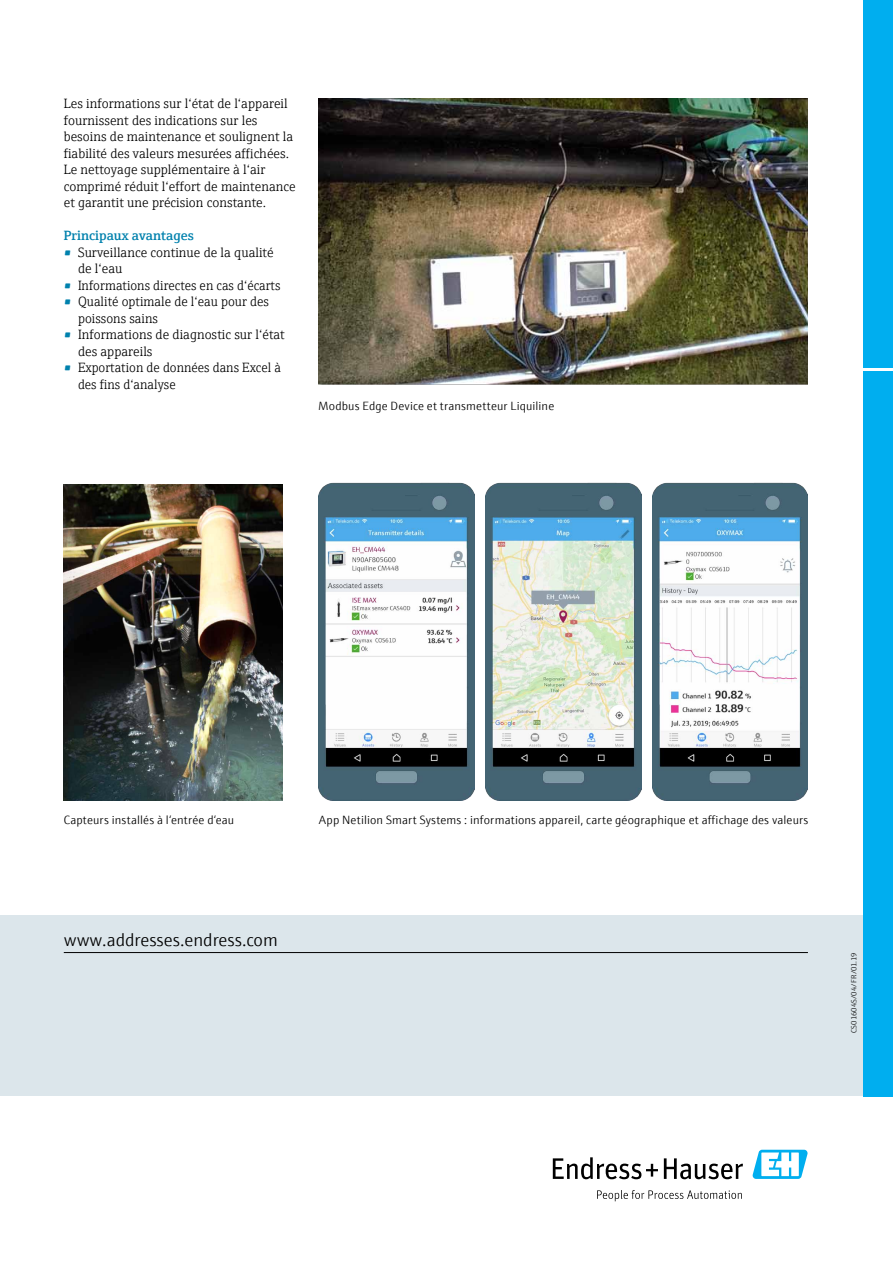
<style>
.page{position:relative;width:893px;height:1263px;background:#fff}
.page>*{position:absolute;margin:0;border:0;box-sizing:border-box;transform-origin:0 0}
.t1{font:300 18px "E+H Sans";color:#000}
.t2{font:300 13.5px/16.5px "E+H Serif";color:#000}
.t3{font:600 13.5px "E+H Serif";color:#0081ad}
.t4{font:300 12px "E+H Sans";letter-spacing:.01em;color:#000}
.t5{font:300 7.5px "E+H Sans";letter-spacing:.02em;color:#000}
.s1{font-weight:600;color:#0081ad}
</style>
<div class="page">
<div style="left:0;top:915px;width:863px;height:181px;background:#dce6eb"></div>
<hr style="left:64px;top:952px;width:744px;height:1px;background:#000">
<div style="left:863px;top:0;width:30px;height:1096px;background:#00aeef"></div>
<hr style="left:859px;top:369px;width:34px;height:2px;background:#fff">
<svg style="left:553px;top:1157px;width:105px;height:22px"></svg>
<svg style="left:664px;top:1158px;width:79px;height:21px"></svg>
<svg style="left:597px;top:1190px;width:145px;height:11px"></svg>
<svg style="left:752px;top:1150px;width:56px;height:29px"></svg>
<img style="left:319px;top:99px;width:489px;height:286px">
<img style="left:64px;top:484px;width:218px;height:317px">
<img style="left:318px;top:482px;width:156px;height:319px">
<img style="left:485px;top:482px;width:156px;height:319px">
<img style="left:652px;top:482px;width:156px;height:319px">
<p class="t2" style="left:64px;top:94px;width:233px">Les informations sur l‘état de l‘appareil fournissent des indications sur les besoins de maintenance et soulignent la fiabilité des valeurs mesurées affichées.<br>Le nettoyage supplémentaire à l‘air comprimé réduit l‘effort de maintenance et garantit une précision constante.</p>
<p class="t3" style="left:64px;top:225px;width:131px">Principaux avantages</p>
<p class="t2" style="left:78px;top:243px;width:197px;text-indent:-14px"><span class="s1">•</span> Surveillance continue de la qualité de l‘eau</p>
<p class="t2" style="left:64px;top:276px;width:218px"><span class="s1">•</span> Informations directes en cas d‘écarts</p>
<p class="t2" style="left:78px;top:292px;width:193px;text-indent:-14px"><span class="s1">•</span> Qualité optimale de l‘eau pour des poissons sains</p>
<p class="t2" style="left:78px;top:325px;width:208px;text-indent:-14px"><span class="s1">•</span> Informations de diagnostic sur l‘état des appareils</p>
<p class="t2" style="left:78px;top:358px;width:204px;text-indent:-14px"><span class="s1">•</span> Exportation de données dans Excel à des fins d‘analyse</p>
<p class="t4" style="left:318px;top:397px;width:238px">Modbus Edge Device et transmetteur Liquiline</p>
<p class="t4" style="left:64px;top:811px;width:172px">Capteurs installés à l‘entrée d‘eau</p>
<h1 class="t1" style="left:64px;top:926px;width:216px">www.addresses.endress.com</h1>
<p class="t4" style="left:319px;top:811px;width:491px">App Netilion Smart Systems : informations appareil, carte géographique et affichage des valeurs</p>
<p class="t5" style="left:848px;top:1033px;width:82px;rotate:-90deg">CS01604S/04/FR/01.19</p>
</div>
